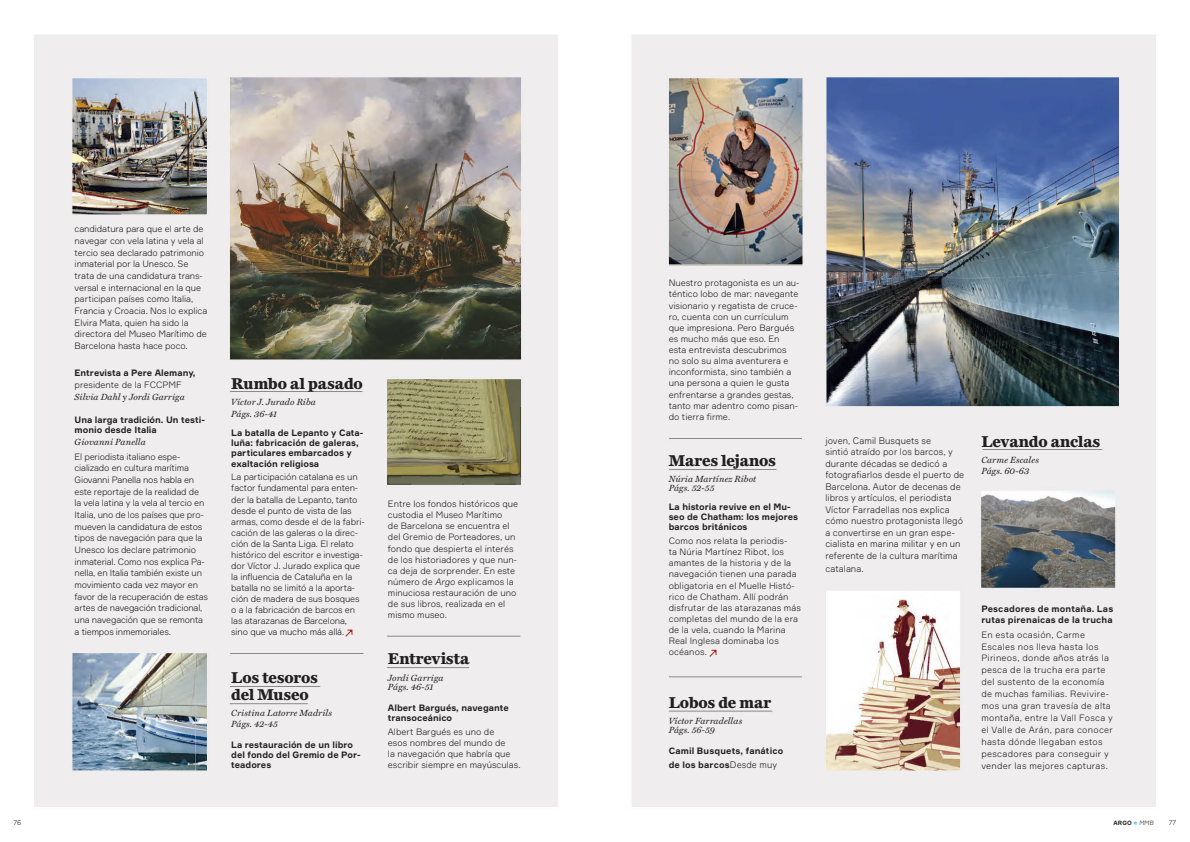
<style>
.page{position:relative;width:1190px;height:842px;background:#fff}
.page>*{position:absolute;margin:0;border:0;box-sizing:border-box;transform-origin:0 0}
.t1{font:700 16px/17px "Miller Daily One";color:#231f20}
.t2{font:300 9.3px/11.5px "Formular";letter-spacing:.01em;color:#231f20}
.t3{font:300 9px/11.1px "Formular";color:#231f20}
.t4{font:300 9px/11.7px "Formular";letter-spacing:-.02em;color:#231f20}
.t5{font:700 9px/10px "Formular";color:#231f20}
.t6{font:300 9px/11.9px "Formular";letter-spacing:.03em;color:#231f20}
.t7{font:italic 9px/9.1px "Miller Text";letter-spacing:.01em;color:#231f20}
.t8{font:300 7px "Formular";color:#231f20}
.t9{font:700 6px "Formular";color:#231f20}
.s1{font-style:normal}
.s2{font-style:italic}
.s3{font-weight:300;font-size:9.3px}
.s4{color:#00aeef}
.s5{font-weight:300;font-style:italic}
</style>
<div class="page">
<img style="left:34px;top:35px;width:1122px;height:772px">
<p class="t3" style="left:75px;top:223px;width:134px;line-height:11.7px">candidatura para que el arte de navegar con vela latina y vela al tercio sea declarado patrimonio inmaterial por la Unesco. Se trata de una candidatura trans&shy;versal e internacional en la que participan países como Italia,<br>Francia y Croacia. Nos lo explica<br>Elvira Mata, quien ha sido la directora del Museo Marítimo de<br>Barcelona hasta hace poco.</p>
<p class="t5" style="left:75px;top:367px;width:122px">Entrevista a Pere Alemany,</p>
<p class="t3" style="left:75px;top:378px;width:109px">presidente de la FCCPMF</p>
<p class="t7" style="left:75px;top:392px;width:112px">Silvia Dahl <span class="s1">y</span> Jordi Garriga</p>
<p class="t5" style="left:75px;top:413px;width:132px;line-height:10.7px">Una larga tradición. Un testi&shy;monio desde Italia</p>
<p class="t7" style="left:75px;top:437px;width:73px">Giovanni Panella</p>
<p class="t4" style="left:75px;top:450px;width:135px">El periodista italiano espe&shy;cializado en cultura marítima<br>Giovanni Panella nos habla en este reportaje de la realidad de la vela latina y la vela al tercio en<br>Italia, uno de los países que pro&shy;mueven la candidatura de estos tipos de navegación para que la<br>Unesco los declare patrimonio inmaterial. Como nos explica Pa&shy;nella, en Italia también existe un movimiento cada vez mayor en favor de la recuperación de estas artes de navegación tradicional, una navegación que se remonta a tiempos inmemoriales.</p>
<h1 class="t1" style="left:231px;top:374px;width:133px">Rumbo al pasado</h1>
<p class="t7" style="left:231px;top:396px;width:86px;line-height:11px">Víctor J. Jurado Riba<br>Págs. 36-41</p>
<p class="t5" style="left:231px;top:428px;width:134px">La batalla de Lepanto y Cata&shy;luña: fabricación de galeras, particulares embarcados y exaltación religiosa</p>
<p class="t3" style="left:231px;top:471px;width:135px">La participación catalana es un factor fundamental para enten&shy;der la batalla de Lepanto, tanto desde el punto de vista de las armas, como desde el de la fabri&shy;cación de las galeras o la direc&shy;ción de la Santa Liga. El relato histórico del escritor e investiga&shy;dor Víctor J. Jurado explica que la influencia de Cataluña en la batalla no se limitó a la aporta&shy;ción de madera de sus bosques o a la fabricación de barcos en las atarazanas de Barcelona, sino que va mucho más allá.</p>
<h1 class="t1" style="left:231px;top:668px;width:88px">Los tesoros del Museo</h1>
<p class="t7" style="left:231px;top:707px;width:102px;line-height:11px">Cristina Latorre Madrils<br>Págs. 42-45</p>
<p class="t5" style="left:231px;top:739px;width:131px">La restauración de un libro del fondo del Gremio de Por&shy;teadores</p>
<p class="t3" style="left:388px;top:498px;width:132px">Entre los fondos históricos que custodia el Museo Marítimo<br>de Barcelona se encuentra el del Gremio de Porteadores, un fondo que despierta el interés de los historiadores y que nun&shy;ca deja de sorprender. En este número de <span class="s2">Argo</span> explicamos la minuciosa restauración de uno de sus libros, realizada en el mismo museo.</p>
<h1 class="t1" style="left:388px;top:649px;width:83px">Entrevista</h1>
<p class="t7" style="left:388px;top:673px;width:57px">Jordi Garriga<br>Págs. 46-51</p>
<p class="t5" style="left:388px;top:702px;width:122px">Albert Bargués, navegante transoceánico</p>
<p class="t3" style="left:388px;top:725px;width:134px">Albert Bargués es uno de<br>esos nombres del mundo de<br>la navegación que habría que escribir siempre en mayúsculas.</p>
<p class="t3" style="left:668px;top:277px;width:132px">Nuestro protagonista es un au&shy;téntico lobo de mar: navegante visionario y regatista de cruce&shy;ro, cuenta con un currículum que impresiona. Pero Bargués es mucho más que eso. En esta entrevista descubrimos no solo su alma aventurera e inconformista, sino también a una persona a quien le gusta enfrentarse a grandes gestas, tanto mar adentro como pisan&shy;do tierra firme.</p>
<h1 class="t1" style="left:668px;top:452px;width:109px">Mares lejanos</h1>
<p class="t7" style="left:668px;top:473px;width:89px">Núria Martínez Ribot<br>Págs. 52-55</p>
<p class="t5" style="left:668px;top:501px;width:131px">La historia revive en el Mu&shy;seo de Chatham: los mejores barcos británicos</p>
<p class="t3" style="left:668px;top:534px;width:134px">Como nos relata la periodis-<br>ta Núria Martínez Ribot, los amantes de la historia y de la navegación tienen una parada obligatoria en el Muelle Histó&shy;rico de Chatham. Allí podrán disfrutar de las atarazanas más completas del mundo de la era de la vela, cuando la Marina<br>Real Inglesa dominaba los océanos.</p>
<h1 class="t1" style="left:668px;top:693px;width:104px">Lobos de mar</h1>
<p class="t7" style="left:668px;top:715px;width:75px">Víctor Farradellas<br>Págs. 56-59</p>
<p class="t5" style="left:668px;top:743px;width:116px;line-height:14px">Camil Busquets, fanático de los barcos<span class="s3">Desde muy</span></p>
<p class="t2" style="left:825px;top:434px;width:140px">joven, Camil Busquets se<br>sintió atraído por los barcos, y durante décadas se dedicó a fotografiarlos desde el puerto de<br>Barcelona. Autor de decenas de libros y artículos, el periodista<br>Víctor Farradellas nos explica cómo nuestro protagonista llegó a convertirse en un gran espe&shy;cialista en marina militar y en un referente de la cultura marítima</p>
<p class="t2" style="left:825px;top:562px;width:40px">catalana.</p>
<h1 class="t1" style="left:981px;top:432px;width:120px">Levando anclas</h1>
<p class="t7" style="left:981px;top:454px;width:59px;line-height:10.9px">Carme Escales<br>Págs. 60-63</p>
<p class="t5" style="left:981px;top:602px;width:133px;line-height:10.9px">Pescadores de montaña. Las rutas pirenaicas de la trucha</p>
<p class="t6" style="left:981px;top:628px;width:133px">En esta ocasión, Carme<br>Escales nos lleva hasta los<br>Pirineos, donde años atrás la pesca de la trucha era parte del sustento de la economía de muchas familias. Revivire&shy;mos una gran travesía de alta montaña, entre la Vall Fosca y el Valle de Arán, para conocer hasta dónde llegaban estos pescadores para conseguir y vender las mejores capturas.</p>
<p class="t8" style="left:14px;top:817px;width:9px">76</p>
<p class="t9" style="left:1113px;top:818px;width:42px">ARGO <span class="s4">≈</span> <span class="s5">MMB</span></p>
<p class="t8" style="left:1168px;top:817px;width:9px">77</p>
</div>
